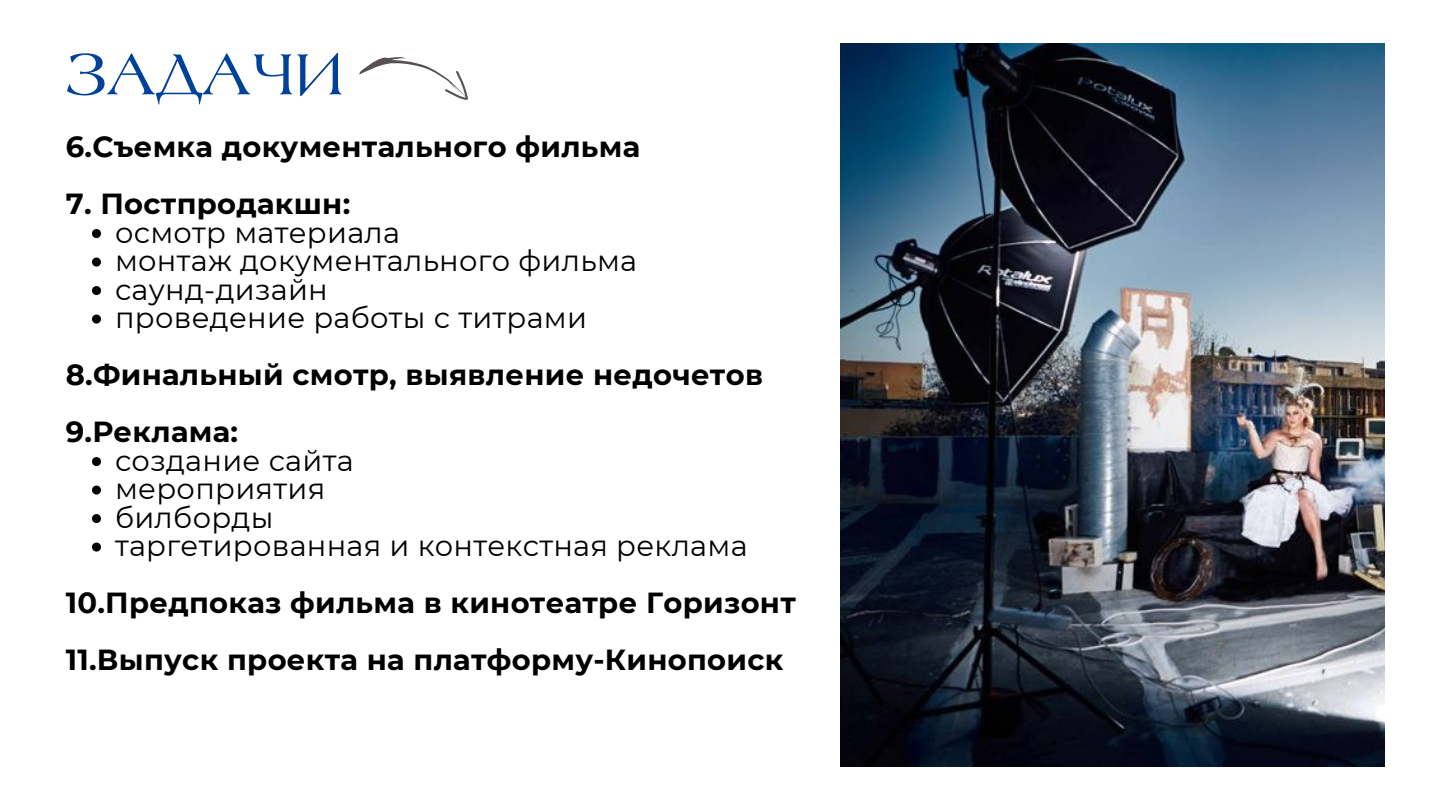
<style>
.page{position:relative;width:1440px;height:810px;background:#fff}
.page>*{position:absolute;margin:0;border:0;box-sizing:border-box;transform-origin:0 0}
.t1{font:62px "Laguna";color:#004199}
.t2{font:700 29px "Montserrat";letter-spacing:.01em;color:#000}
.t3{font:29px "Montserrat";letter-spacing:.01em;color:#000}
</style>
<div class="page">
<svg style="left:359px;top:57px;width:109px;height:43px"></svg>
<svg style="left:92px;top:229px;width:9px;height:9px"></svg>
<svg style="left:92px;top:258px;width:9px;height:9px"></svg>
<svg style="left:92px;top:286px;width:9px;height:9px"></svg>
<svg style="left:92px;top:315px;width:9px;height:9px"></svg>
<svg style="left:92px;top:457px;width:9px;height:9px"></svg>
<svg style="left:92px;top:486px;width:9px;height:9px"></svg>
<svg style="left:92px;top:514px;width:9px;height:9px"></svg>
<svg style="left:92px;top:543px;width:9px;height:9px"></svg>
<img style="left:841px;top:44px;width:543px;height:722px">
<p class="t1" style="left:66px;top:49px;width:279px">ЗАДАЧИ</p>
<p class="t2" style="left:66px;top:129px;width:576px">6.Съемка документального фильма</p>
<p class="t2" style="left:66px;top:186px;width:286px">7. Постпродакшн:</p>
<p class="t3" style="left:115px;top:214px;width:287px">осмотр материала</p>
<p class="t3" style="left:115px;top:243px;width:524px">монтаж документального фильма</p>
<p class="t3" style="left:115px;top:271px;width:214px">саунд-дизайн</p>
<p class="t3" style="left:115px;top:300px;width:474px">проведение работы с титрами</p>
<p class="t2" style="left:66px;top:357px;width:699px">8.Финальный смотр, выявление недочетов</p>
<p class="t2" style="left:66px;top:414px;width:174px">9.Реклама:</p>
<p class="t3" style="left:115px;top:442px;width:240px">создание сайта</p>
<p class="t3" style="left:115px;top:471px;width:212px">мероприятия</p>
<p class="t3" style="left:115px;top:499px;width:160px">билборды</p>
<p class="t3" style="left:115px;top:528px;width:634px">таргетированная и контекстная реклама</p>
<p class="t2" style="left:66px;top:585px;width:732px">10.Предпоказ фильма в кинотеатре Горизонт</p>
<p class="t2" style="left:66px;top:642px;width:719px">11.Выпуск проекта на платформу-Кинопоиск</p>
</div>
